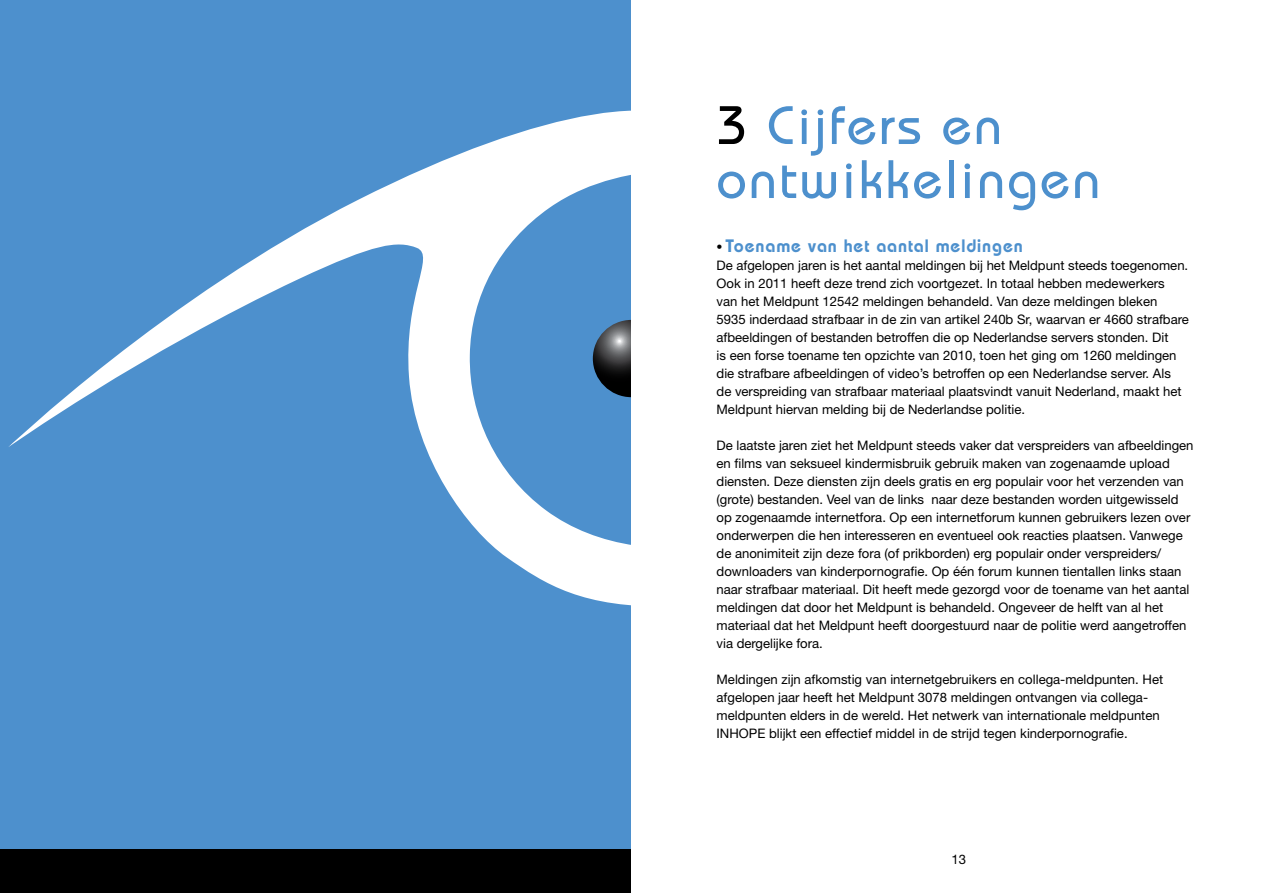
<style>
.page{position:relative;width:1263px;height:893px;background:#fff}
.page>*{position:absolute;margin:0;border:0;box-sizing:border-box;transform-origin:0 0}
.t1{font:500 54px/54px "Bauhaus";letter-spacing:.05em;color:#4d90cd}
.t2{font:600 18px "Bauhaus";letter-spacing:.05em;color:#4d90cd}
.t3{font:13.2px/18px "Helvetica Neue";color:#000}
.s1{color:#000}
.s2{font-family:"Helvetica Neue";font-weight:400;font-size:12px;color:#000}
</style>
<div class="page">
<div style="left:0;top:0;width:632px;height:893px;background:#4d90cd"></div>
<svg style="left:8px;top:110px;width:623px;height:496px"></svg>
<svg style="left:593px;top:320px;width:77px;height:77px"></svg>
<div style="left:0;top:850px;width:631px;height:43px;background:#000"></div>
<div style="left:631px;top:0;width:73px;height:893px;background:#fff"></div>
<h1 class="t1" style="left:716px;top:98px;width:385px"><span class="s1">3</span> Cijfers en ontwikkelingen</h1>
<h2 class="t2" style="left:716px;top:235px;width:308px"><span class="s2">•</span> Toename van het aantal meldingen</h2>
<p class="t3" style="left:716px;top:256px;width:474px">De afgelopen jaren is het aantal meldingen bij het Meldpunt steeds toegenomen.<br>Ook in 2011 heeft deze trend zich voortgezet. In totaal hebben medewerkers van het Meldpunt 12542 meldingen behandeld. Van deze meldingen bleken 5935 inderdaad strafbaar in de zin van artikel 240b Sr, waarvan er 4660 strafbare afbeeldingen of bestanden betroffen die op Nederlandse servers stonden. Dit<br>is een forse toename ten opzichte van 2010, toen het ging om 1260 meldingen die strafbare afbeeldingen of video’s betroffen op een Nederlandse server. Als de verspreiding van strafbaar materiaal plaatsvindt vanuit Nederland, maakt het Meldpunt hiervan melding bij de Nederlandse politie.</p>
<p class="t3" style="left:716px;top:436px;width:478px">De laatste jaren ziet het Meldpunt steeds vaker dat verspreiders van afbeeldingen en films van seksueel kindermisbruik gebruik maken van zogenaamde upload diensten. Deze diensten zijn deels gratis en erg populair voor het verzenden van (grote) bestanden. Veel van de links naar deze bestanden worden uitgewisseld op zogenaamde internetfora. Op een internetforum kunnen gebruikers lezen over onderwerpen die hen interesseren en eventueel ook reacties plaatsen. Vanwege de anonimiteit zijn deze fora (of prikborden) erg populair onder verspreiders/ downloaders van kinderpornografie. Op één forum kunnen tientallen links staan naar strafbaar materiaal. Dit heeft mede gezorgd voor de toename van het aantal meldingen dat door het Meldpunt is behandeld. Ongeveer de helft van al het materiaal dat het Meldpunt heeft doorgestuurd naar de politie werd aangetroffen via dergelijke fora.</p>
<p class="t3" style="left:716px;top:670px;width:448px">Meldingen zijn afkomstig van internetgebruikers en collega-meldpunten. Het afgelopen jaar heeft het Meldpunt 3078 meldingen ontvangen via collega&shy;meldpunten elders in de wereld. Het netwerk van internationale meldpunten INHOPE blijkt een effectief middel in de strijd tegen kinderpornografie.</p>
<p class="t3" style="left:952px;top:850px;width:16px">13</p>
</div>
